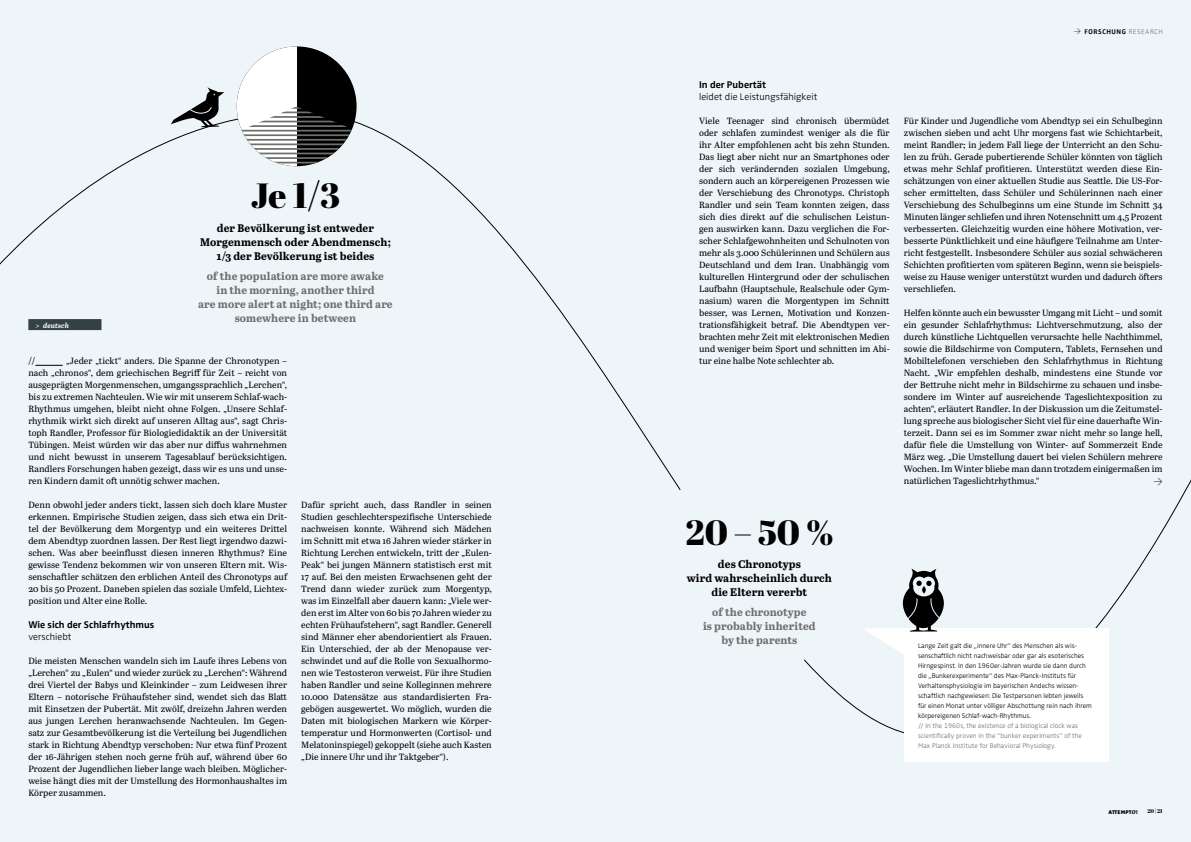
<style>
.page{position:relative;width:1191px;height:842px;background:#eef5f9}
.page>*{position:absolute;margin:0;border:0;box-sizing:border-box;transform-origin:0 0}
.t1{font:35px "Abril Fatface";color:#000}
.t2{font:700 11px/14px "Abril Text";letter-spacing:.01em;color:#6f6f6e;text-align:center}
.t3{font:700 11px/14px "Abril Text";letter-spacing:.01em;color:#000;text-align:center}
.t4{font:700 10px "Zwo OT";color:#000}
.t5{font:300 10px "Zwo OT";color:#000}
.t6{font:9px/12px "Abril Text";color:#000;text-align:justify}
.t7{font:300 9px "DIN";color:#000}
.t8{font:300 7px/10px "Zwo OT";color:#000}
.t9{font:300 7px/10px "Zwo OT";letter-spacing:.005em;color:#6f6f6e}
.t10{font:700 7px "Zwo OT";letter-spacing:.08em;color:#000}
.t11{font:italic 700 7px "Abril Text";letter-spacing:.01em;color:#fff}
.t12{font:900 5.5px "Zwo OT";letter-spacing:.02em;color:#000}
.t13{font:5.5px "Abril Fatface";color:#000}
.s1{font-family:"DIN";font-weight:300}
.s2{font-weight:300;color:#6f6f6e}
.s3{font-family:"Abril Text";font-weight:800;font-style:italic}
</style>
<div class="page">
<svg style="left:804px;top:479px;width:387px;height:258px"></svg>
<svg style="left:0;top:112px;width:680px;height:378px"></svg>
<svg style="left:35px;top:365px;width:28px;height:1px"></svg>
<div style="left:28px;top:319px;width:73px;height:11px;background:#344247"></div>
<div style="left:904px;top:628px;width:204px;height:134px;background:#fff"></div>
<svg style="left:171px;top:87px;width:53px;height:40px"></svg>
<svg style="left:862px;top:568px;width:82px;height:87px"></svg>
<div style="left:237px;top:46px;width:119px;height:120px;background:#000;border-radius:50%"></div>
<svg style="left:237px;top:46px;width:59px;height:120px"></svg>
<hr style="left:242px;top:139px;width:110px;height:2px;background:#6f6f6e">
<hr style="left:242px;top:121px;width:110px;height:1px;background:#6f6f6e">
<hr style="left:242px;top:157px;width:110px;height:2px;background:#6f6f6e">
<hr style="left:242px;top:107px;width:110px;height:2px;background:#6f6f6e">
<hr style="left:242px;top:143px;width:110px;height:2px;background:#6f6f6e">
<hr style="left:242px;top:125px;width:110px;height:2px;background:#6f6f6e">
<hr style="left:242px;top:162px;width:110px;height:1px;background:#6f6f6e">
<hr style="left:242px;top:112px;width:110px;height:1px;background:#6f6f6e">
<hr style="left:242px;top:148px;width:110px;height:2px;background:#6f6f6e">
<hr style="left:242px;top:130px;width:110px;height:2px;background:#6f6f6e">
<hr style="left:242px;top:166px;width:110px;height:1px;background:#6f6f6e">
<hr style="left:242px;top:116px;width:110px;height:2px;background:#6f6f6e">
<hr style="left:242px;top:153px;width:110px;height:1px;background:#6f6f6e">
<hr style="left:242px;top:134px;width:110px;height:2px;background:#6f6f6e">
<p class="t11" style="left:35px;top:321px;width:35px">&gt; deutsch</p>
<h1 class="t1" style="left:251px;top:171px;width:91px">Je 1/3</h1>
<p class="t3" style="left:200px;top:220px;width:192px">der Bevölkerung ist entweder<br>Morgenmensch oder Abendmensch;<br>1/3 der Bevölkerung ist beides</p>
<p class="t2" style="left:198px;top:268px;width:196px">of the population are more awake<br>in the morning, another third<br>are more alert at night; one third are somewhere in between</p>
<p class="t6" style="left:28px;top:355px;width:8px">//</p>
<p class="t6" style="left:28px;top:355px;width:260px;text-indent:38px">„Jeder „tickt“ anders. Die Spanne der Chronotypen – nach „chronos“, dem griechischen Begriff für Zeit – reicht von ausgeprägten Morgenmenschen, umgangssprachlich „Lerchen“, bis zu extremen Nachteulen. Wie wir mit unserem Schlaf-wach-Rhythmus umgehen, bleibt nicht ohne Folgen. „Unsere Schlaf&shy;rhythmik wirkt sich direkt auf unseren Alltag aus“, sagt Chris&shy;toph Randler, Professor für Biologiedidaktik an der Universität Tübingen. Meist würden wir das aber nur diffus wahrnehmen und nicht bewusst in unserem Tagesablauf berücksichtigen.<br>Randlers Forschungen haben gezeigt, dass wir es uns und unse&shy;ren Kindern damit oft unnötig schwer machen.</p>
<p class="t6" style="left:28px;top:499px;width:260px">Denn obwohl jeder anders tickt, lassen sich doch klare Muster erkennen. Empirische Studien zeigen, dass sich etwa ein Drit&shy;tel der Bevölkerung dem Morgentyp und ein weiteres Drittel dem Abendtyp zuordnen lassen. Der Rest liegt irgendwo dazwi&shy;schen. Was aber beeinflusst diesen inneren Rhythmus? Eine gewisse Tendenz bekommen wir von unseren Eltern mit. Wis&shy;senschaftler schätzen den erblichen Anteil des Chronotyps auf 20 bis 50 Prozent. Daneben spielen das soziale Umfeld, Lichtex&shy;position und Alter eine Rolle.</p>
<p class="t4" style="left:28px;top:619px;width:127px">Wie sich der Schlafrhythmus</p>
<p class="t5" style="left:28px;top:631px;width:45px">verschiebt</p>
<p class="t6" style="left:28px;top:655px;width:260px">Die meisten Menschen wandeln sich im Laufe ihres Lebens von „Lerchen“ zu „Eulen“ und wieder zurück zu „Lerchen“: Während drei Viertel der Babys und Kleinkinder – zum Leidwesen ihrer Eltern – notorische Frühaufsteher sind, wendet sich das Blatt mit Einsetzen der Pubertät. Mit zwölf, dreizehn Jahren werden aus jungen Lerchen heranwachsende Nachteulen. Im Gegen&shy;satz zur Gesamtbevölkerung ist die Verteilung bei Jugendlichen stark in Richtung Abendtyp verschoben: Nur etwa fünf Prozent der 16-Jährigen stehen noch gerne früh auf, während über 60<br>Prozent der Jugendlichen lieber lange wach bleiben. Möglicher&shy;weise hängt dies mit der Umstellung des Hormonhaushaltes im Körper zusammen.</p>
<p class="t6" style="left:301px;top:499px;width:192px">Dafür spricht auch, dass Randler in seinen Studien geschlechterspezifische Unterschiede nachweisen konnte. Während sich Mädchen im Schnitt mit etwa 16 Jahren wieder stärker in Richtung Lerchen entwickeln, tritt der „Eulen-Peak“ bei jungen Männern statistisch erst mit 17 auf. Bei den meisten Erwachsenen geht der Trend dann wieder zurück zum Morgentyp, was im Einzelfall aber dauern kann: „Viele wer&shy;den erst im Alter von 60 bis 70 Jahren wieder zu echten Frühaufstehern“, sagt Randler. Generell sind Männer eher abendorientiert als Frauen.<br>Ein Unterschied, der ab der Menopause ver&shy;schwindet und auf die Rolle von Sexualhormo&shy;nen wie Testosteron verweist. Für ihre Studien haben Randler und seine Kolleginnen mehrere 10.000 Datensätze aus standardisierten Fra&shy;gebögen ausgewertet. Wo möglich, wurden die Daten mit biologischen Markern wie Körper&shy;temperatur und Hormonwerten (Cortisol- und Melatoninspiegel) gekoppelt (siehe auch Kasten „Die innere Uhr und ihr Taktgeber“).</p>
<p class="t10" style="left:1073px;top:28px;width:91px"><span class="s1">&gt;</span> FORSCHUNG <span class="s2">RESEARCH</span></p>
<p class="t4" style="left:699px;top:79px;width:68px">In der Pubertät</p>
<p class="t5" style="left:699px;top:91px;width:120px">leidet die Leistungsfähigkeit</p>
<p class="t6" style="left:699px;top:115px;width:192px">Viele Teenager sind chronisch übermüdet oder schlafen zumindest weniger als die für ihr Alter empfohlenen acht bis zehn Stunden.<br>Das liegt aber nicht nur an Smartphones oder der sich verändernden sozialen Umgebung, sondern auch an körpereigenen Prozessen wie der Verschiebung des Chronotyps. Christoph Randler und sein Team konnten zeigen, dass sich dies direkt auf die schulischen Leistun&shy;gen auswirken kann. Dazu verglichen die For&shy;scher Schlafgewohnheiten und Schulnoten von mehr als 3.000 Schülerinnen und Schülern aus Deutschland und dem Iran. Unabhängig vom kulturellen Hintergrund oder der schulischen Laufbahn (Hauptschule, Realschule oder Gym&shy;nasium) waren die Morgentypen im Schnitt besser, was Lernen, Motivation und Konzen&shy;trationsfähigkeit betraf. Die Abendtypen ver&shy;brachten mehr Zeit mit elektronischen Medien und weniger beim Sport und schnitten im Abi&shy;tur eine halbe Note schlechter ab.</p>
<h1 class="t1" style="left:685px;top:508px;width:149px">20 – 50 %</h1>
<p class="t3" style="left:687px;top:557px;width:147px">des Chronotyps<br>wird wahrscheinlich durch die Eltern vererbt</p>
<p class="t2" style="left:703px;top:604px;width:114px">of the chronotype<br>is probably inherited by the parents</p>
<p class="t6" style="left:904px;top:115px;width:260px">Für Kinder und Jugendliche vom Abendtyp sei ein Schulbeginn zwischen sieben und acht Uhr morgens fast wie Schichtarbeit, meint Randler; in jedem Fall liege der Unterricht an den Schu&shy;len zu früh. Gerade pubertierende Schüler könnten von täglich etwas mehr Schlaf profitieren. Unterstützt werden diese Ein&shy;schätzungen von einer aktuellen Studie aus Seattle. Die US-For&shy;scher ermittelten, dass Schüler und Schülerinnen nach einer Verschiebung des Schulbeginns um eine Stunde im Schnitt 34<br>Minuten länger schliefen und ihren Notenschnitt um 4,5 Prozent verbesserten. Gleichzeitig wurden eine höhere Motivation, ver&shy;besserte Pünktlichkeit und eine häufigere Teilnahme am Unter&shy;richt festgestellt. Insbesondere Schüler aus sozial schwächeren Schichten profitierten vom späteren Beginn, wenn sie beispiels&shy;weise zu Hause weniger unterstützt wurden und dadurch öfters verschliefen.</p>
<p class="t6" style="left:904px;top:307px;width:260px">Helfen könnte auch ein bewusster Umgang mit Licht – und somit ein gesunder Schlafrhythmus: Lichtverschmutzung, also der durch künstliche Lichtquellen verursachte helle Nachthimmel, sowie die Bildschirme von Computern, Tablets, Fernsehen und Mobiltelefonen verschieben den Schlafrhythmus in Richtung Nacht. „Wir empfehlen deshalb, mindestens eine Stunde vor der Bettruhe nicht mehr in Bildschirme zu schauen und insbe&shy;sondere im Winter auf ausreichende Tageslichtexposition zu achten“, erläutert Randler. In der Diskussion um die Zeitumstel&shy;lung spreche aus biologischer Sicht viel für eine dauerhafte Win&shy;terzeit. Dann sei es im Sommer zwar nicht mehr so lange hell, dafür fiele die Umstellung von Winter- auf Sommerzeit Ende März weg. „Die Umstellung dauert bei vielen Schülern mehrere Wochen. Im Winter bliebe man dann trotzdem einigermaßen im natürlichen Tageslichtrhythmus.“</p>
<p class="t7" style="left:1153px;top:475px;width:11px">&gt;</p>
<p class="t8" style="left:918px;top:641px;width:175px">Lange Zeit galt die „innere Uhr“ des Menschen als wis&shy;senschaftlich nicht nachweisbar oder gar als esoterisches Hirngespinst. In den 1960er-Jahren wurde sie dann durch die „Bunkerexperimente“ des Max-Planck-Instituts für Verhaltensphysiologie im bayerischen Andechs wissen&shy;schaftlich nachgewiesen: Die Testpersonen lebten jeweils für einen Monat unter völliger Abschottung rein nach ihrem körpereigenen Schlaf-wach-Rhythmus.</p>
<p class="t9" style="left:918px;top:721px;width:165px">// In the 1960s, the existence of a biological clock was scientifically proven in the “bunker experiments” of the<br>Max Planck Institute for Behavioral Physiology.</p>
<p class="t12" style="left:1108px;top:808px;width:30px">ATTEMPT<span class="s3">O</span>!</p>
<p class="t13" style="left:1147px;top:808px;width:17px">20|21</p>
</div>
